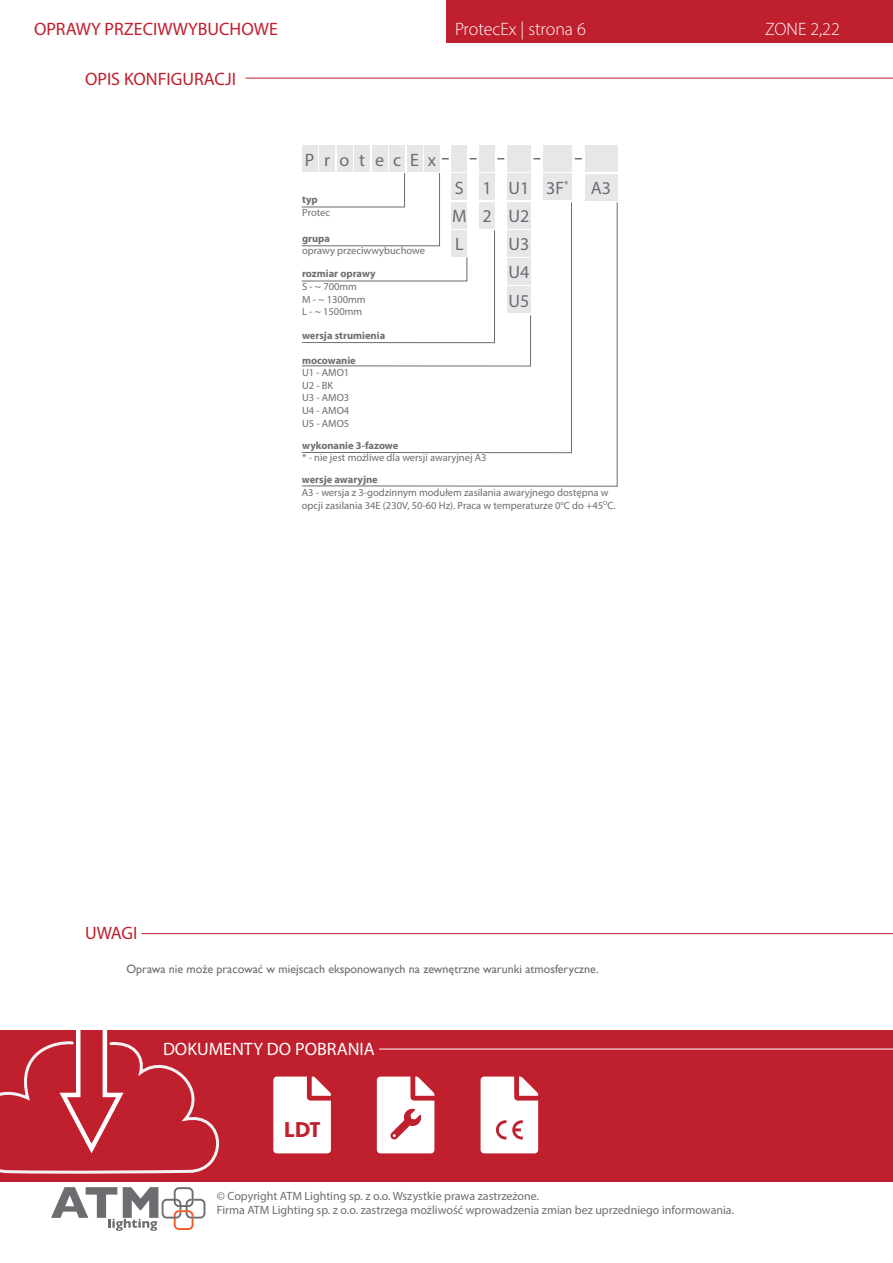
<style>
.page{position:relative;width:893px;height:1263px;background:#fff}
.page>*{position:absolute;margin:0;border:0;box-sizing:border-box;transform-origin:0 0}
.t1{font:700 24px "Serenity";color:#c01f2e}
.t2{font:18px "Myriad Pro";color:#c01f2e}
.t3{font:300 18px "Myriad Pro";color:#fff}
.t4{font:18px/28.2px "Myriad Pro";letter-spacing:.245em;color:#6c6d70;text-align:justify}
.t5{font:18px "Myriad Pro";color:#fff}
.t6{font:18px "Myriad Pro";letter-spacing:.53em;color:#6c6d70}
.t7{font:12px/14.4px "Myriad Pro";color:#6c6d70}
.t8{font:12px "Gill Sans";color:#6c6d70}
.t9{font:10.5px/12.6px "Myriad Pro";color:#6c6d70}
.t10{font:700 10.5px "Myriad Pro";color:#6c6d70}
</style>
<div class="page">
<div style="left:0;top:1030px;width:893px;height:152px;background:#c01f2e"></div>
<div style="left:337px;top:146px;width:15px;height:26px;background:#e6e7e9"></div>
<div style="left:319px;top:146px;width:16px;height:26px;background:#e6e7e9"></div>
<div style="left:302px;top:146px;width:15px;height:26px;background:#e6e7e9"></div>
<div style="left:389px;top:146px;width:16px;height:26px;background:#e6e7e9"></div>
<div style="left:372px;top:146px;width:15px;height:26px;background:#e6e7e9"></div>
<div style="left:354px;top:146px;width:16px;height:26px;background:#e6e7e9"></div>
<div style="left:424px;top:146px;width:16px;height:26px;background:#e6e7e9"></div>
<div style="left:407px;top:146px;width:15px;height:26px;background:#e6e7e9"></div>
<div style="left:452px;top:146px;width:15px;height:26px;background:#e6e7e9"></div>
<div style="left:507px;top:146px;width:24px;height:26px;background:#e6e7e9"></div>
<svg style="left:404px;top:173px;width:127px;height:29px"></svg>
<div style="left:479px;top:146px;width:16px;height:26px;background:#e6e7e9"></div>
<div style="left:479px;top:174px;width:16px;height:26px;background:#e6e7e9"></div>
<div style="left:507px;top:174px;width:24px;height:26px;background:#e6e7e9"></div>
<div style="left:543px;top:146px;width:29px;height:26px;background:#e6e7e9"></div>
<div style="left:543px;top:174px;width:29px;height:26px;background:#e6e7e9"></div>
<div style="left:585px;top:146px;width:32px;height:26px;background:#e6e7e9"></div>
<div style="left:585px;top:174px;width:32px;height:26px;background:#e6e7e9"></div>
<svg style="left:302px;top:202px;width:316px;height:285px"></svg>
<hr style="left:245px;top:78px;width:648px;height:1px;background:#c01f2e">
<svg style="left:377px;top:1076px;width:57px;height:77px;background:#f4dbdd"></svg>
<svg style="left:481px;top:1076px;width:57px;height:77px;background:#f6e2e4"></svg>
<svg style="left:273px;top:1076px;width:58px;height:77px;background:#f9eaeb"></svg>
<svg style="left:51px;top:1187px;width:155px;height:44px"></svg>
<div style="left:446px;top:0;width:447px;height:43px;background:#c01f2e"></div>
<hr style="left:141px;top:933px;width:752px;height:1px;background:#c01f2e">
<svg style="left:0;top:1030px;width:220px;height:144px"></svg>
<hr style="left:379px;top:1049px;width:514px;height:1px;background:#fff">
<h2 class="t2" style="left:34px;top:18px;width:245px">OPRAWY PRZECIWWYBUCHOWE</h2>
<h2 class="t3" style="left:455px;top:18px;width:132px">ProtecEx | strona 6</h2>
<h2 class="t3" style="left:765px;top:18px;width:76px">ZONE 2,22</h2>
<h2 class="t2" style="left:85px;top:68px;width:153px">OPIS KONFIGURACJI</h2>
<h2 class="t6" style="left:305px;top:148px;width:133px">ProtecEx</h2>
<h2 class="t4" style="left:508px;top:173px;width:22px;text-indent:-26px">1 U1<br>U2<br>U3<br>U4<br>U5</h2>
<h2 class="t4" style="left:546px;top:173px;width:66px">3F<sup>*</sup> A3</h2>
<h2 class="t4" style="left:455px;top:173px;width:10px">S</h2>
<p class="t10" style="left:302px;top:193px;width:17px">typ</p>
<p class="t9" style="left:302px;top:206px;width:29px">Protec</p>
<p class="t10" style="left:302px;top:231px;width:30px">grupa</p>
<p class="t9" style="left:302px;top:244px;width:124px">oprawy przeciwwybuchowe</p>
<p class="t10" style="left:302px;top:267px;width:75px">rozmiar oprawy</p>
<p class="t9" style="left:302px;top:280px;width:65px">S - ~ 700mm<br>M - ~ 1300mm<br>L - ~ 1500mm</p>
<p class="t10" style="left:302px;top:328px;width:85px">wersja strumienia</p>
<p class="t10" style="left:302px;top:353px;width:55px">mocowanie</p>
<p class="t9" style="left:302px;top:366px;width:49px">U1 - AMO1<br>U2 - BK<br>U3 - AMO3<br>U4 - AMO4<br>U5 - AMO5</p>
<p class="t10" style="left:302px;top:438px;width:98px">wykonanie 3-fazowe</p>
<p class="t9" style="left:302px;top:451px;width:186px">* - nie jest możliwe dla wersji awaryjnej A3</p>
<h2 class="t4" style="left:452px;top:202px;width:16px">M</h2>
<h2 class="t4" style="left:482px;top:202px;width:11px">2</h2>
<h2 class="t4" style="left:455px;top:230px;width:10px">L</h2>
<p class="t10" style="left:302px;top:473px;width:77px">wersje awaryjne</p>
<p class="t9" style="left:302px;top:486px;width:315px">A3 - wersja z 3-godzinnym modułem zasilania awaryjnego dostępna w opcji zasilania 34E (230V, 50-60 Hz). Praca w temperaturze 0<sup>o</sup>C do +45<sup>O</sup>C.</p>
<h2 class="t2" style="left:85px;top:922px;width:54px">UWAGI</h2>
<p class="t8" style="left:126px;top:961px;width:474px">Oprawa nie może pracować w miejscach eksponowanych na zewnętrzne warunki atmosferyczne.</p>
<h2 class="t5" style="left:163px;top:1038px;width:213px">DOKUMENTY DO POBRANIA</h2>
<h1 class="t1" style="left:284px;top:1116px;width:38px">LDT</h1>
<p class="t7" style="left:217px;top:1188px;width:519px">© Copyright ATM Lighting sp. z o.o. Wszystkie prawa zastrzeżone.<br>Firma ATM Lighting sp. z o.o. zastrzega możliwość wprowadzenia zmian bez uprzedniego informowania.</p>
</div>
